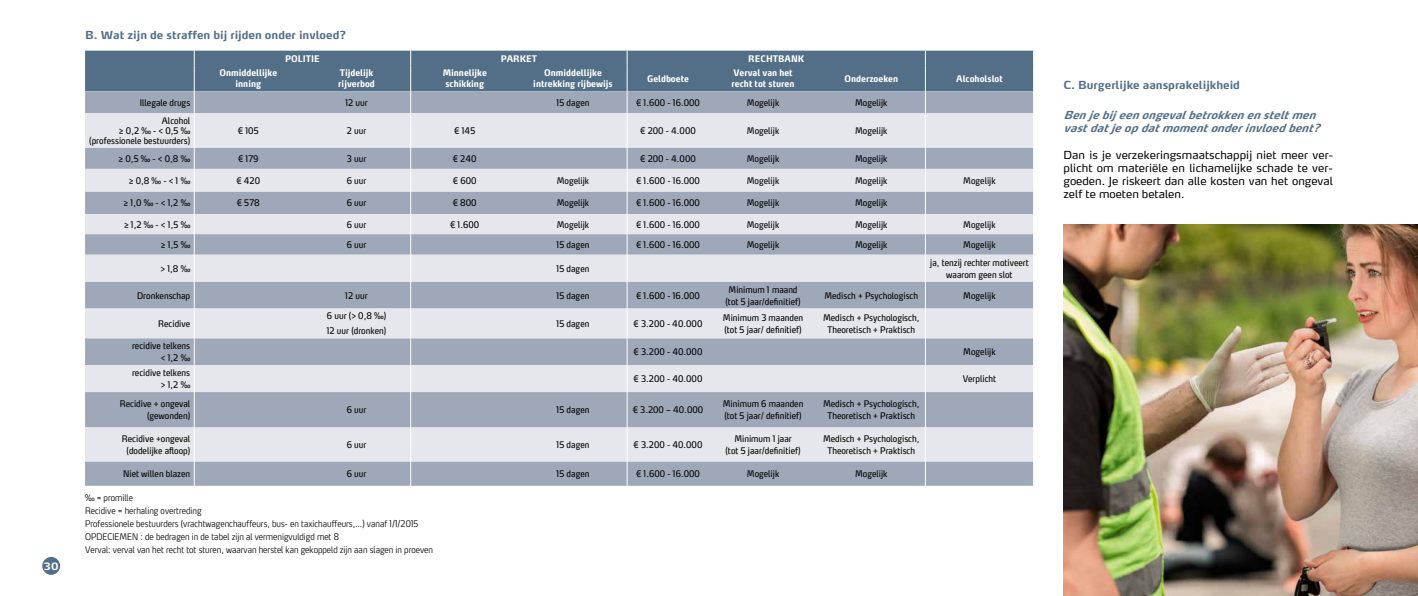
<style>
.page{position:relative;width:1418px;height:596px;background:#fff}
.page>*{position:absolute;margin:0;border:0;box-sizing:border-box;transform-origin:0 0}
.t1{font:11px/13px "Max OT";color:#000;text-align:justify}
.t2{font:italic 700 11px/13px "Max OT";color:#536f87}
.t3{font:700 11px "Max OT";color:#536f87}
.t4{font:700 10px "Max OT";color:#fff}
.t5{font:condensed 9px/12px "Max OT";color:#000;text-align:center}
.t6{font:300 condensed 9px/12.8px "Max OT";color:#000}
.t7{font:700 condensed 9px/11px "Max OT";color:#fff}
</style>
<div class="page">
<div style="left:42px;top:556px;width:18px;height:18px;background:#536f87;border-radius:50%"></div>
<div style="left:85px;top:51px;width:948px;height:40px;background:#536f87"></div>
<div style="left:85px;top:91px;width:948px;height:394px;background:#9fa8b8"></div>
<svg style="left:85px;top:113px;width:948px;height:348px;background:#c6cbd5"></svg>
<svg style="left:194px;top:51px;width:1px;height:62px"></svg>
<svg style="left:410px;top:51px;width:1px;height:62px"></svg>
<hr style="left:194px;top:113px;width:1px;height:34px;background:#fff">
<hr style="left:410px;top:113px;width:1px;height:34px;background:#fff">
<svg style="left:194px;top:147px;width:1px;height:161px"></svg>
<svg style="left:410px;top:147px;width:1px;height:161px"></svg>
<hr style="left:194px;top:308px;width:1px;height:30px;background:#fff">
<hr style="left:410px;top:308px;width:1px;height:30px;background:#fff">
<svg style="left:194px;top:338px;width:1px;height:54px"></svg>
<svg style="left:410px;top:338px;width:1px;height:54px"></svg>
<hr style="left:194px;top:392px;width:1px;height:35px;background:#fff">
<hr style="left:410px;top:392px;width:1px;height:35px;background:#fff">
<hr style="left:194px;top:427px;width:1px;height:34px;background:#fff">
<hr style="left:410px;top:427px;width:1px;height:34px;background:#fff">
<svg style="left:194px;top:461px;width:1px;height:24px"></svg>
<svg style="left:410px;top:461px;width:1px;height:24px"></svg>
<svg style="left:627px;top:51px;width:1px;height:62px"></svg>
<svg style="left:925px;top:51px;width:1px;height:62px"></svg>
<svg style="left:1033px;top:51px;width:1px;height:41px"></svg>
<hr style="left:627px;top:113px;width:1px;height:34px;background:#fff">
<hr style="left:925px;top:113px;width:1px;height:34px;background:#fff">
<svg style="left:627px;top:147px;width:1px;height:161px"></svg>
<svg style="left:925px;top:147px;width:1px;height:161px"></svg>
<hr style="left:627px;top:308px;width:1px;height:30px;background:#fff">
<hr style="left:925px;top:308px;width:1px;height:30px;background:#fff">
<svg style="left:627px;top:338px;width:1px;height:54px"></svg>
<svg style="left:925px;top:338px;width:1px;height:54px"></svg>
<hr style="left:627px;top:392px;width:1px;height:35px;background:#fff">
<hr style="left:925px;top:392px;width:1px;height:35px;background:#fff">
<hr style="left:627px;top:427px;width:1px;height:34px;background:#fff">
<hr style="left:925px;top:427px;width:1px;height:34px;background:#fff">
<svg style="left:627px;top:461px;width:1px;height:24px"></svg>
<svg style="left:925px;top:461px;width:1px;height:24px"></svg>
<img style="left:1063px;top:224px;width:354px;height:371px">
<p class="t4" style="left:44px;top:559px;width:16px">30</p>
<p class="t3" style="left:85px;top:27px;width:263px">B. Wat zijn de straffen bij rijden onder invloed?</p>
<p class="t7" style="left:285px;top:53px;width:36px">POLITIE</p>
<p class="t7" style="left:500px;top:53px;width:38px">PARKET</p>
<p class="t7" style="left:748px;top:53px;width:57px">RECHTBANK</p>
<p class="t7" style="left:219px;top:67px;width:59px;text-align:center">Onmiddellijke inning</p>
<p class="t7" style="left:338px;top:67px;width:38px">Tijdelijk rijverbod</p>
<p class="t7" style="left:443px;top:67px;width:46px">Minnelijke schikking</p>
<p class="t7" style="left:533px;top:67px;width:81px;text-align:center">Onmiddellijke intrekking rijbewijs</p>
<p class="t7" style="left:647px;top:73px;width:43px">Geldboete</p>
<p class="t7" style="left:731px;top:67px;width:64px">Verval van het recht tot sturen</p>
<p class="t7" style="left:844px;top:73px;width:55px">Onderzoeken</p>
<p class="t7" style="left:956px;top:73px;width:48px">Alcoholslot</p>
<p class="t5" style="left:140px;top:96px;width:52px">Illegale drugs</p>
<p class="t5" style="left:345px;top:96px;width:24px">12 uur</p>
<p class="t5" style="left:556px;top:96px;width:34px">15 dagen</p>
<p class="t5" style="left:636px;top:96px;width:65px">€ 1.600 - 16.000</p>
<p class="t5" style="left:747px;top:96px;width:34px">Mogelijk</p>
<p class="t5" style="left:855px;top:96px;width:34px">Mogelijk</p>
<p class="t5" style="left:89px;top:115px;width:102px;line-height:9.8px;text-align:right">Alcohol<br>≥ 0,2 ‰ - &lt; 0,5 ‰ (professionele bestuurders)</p>
<p class="t5" style="left:238px;top:124px;width:22px">€ 105</p>
<p class="t5" style="left:347px;top:124px;width:21px">2 uur</p>
<p class="t5" style="left:454px;top:124px;width:23px">€ 145</p>
<p class="t5" style="left:640px;top:124px;width:57px">€ 200 - 4.000</p>
<p class="t5" style="left:747px;top:124px;width:34px">Mogelijk</p>
<p class="t5" style="left:855px;top:124px;width:34px">Mogelijk</p>
<p class="t5" style="left:119px;top:152px;width:73px">≥ 0,5 ‰ - &lt; 0,8 ‰</p>
<p class="t5" style="left:238px;top:152px;width:22px">€ 179</p>
<p class="t5" style="left:347px;top:152px;width:21px">3 uur</p>
<p class="t5" style="left:453px;top:152px;width:25px">€ 240</p>
<p class="t5" style="left:640px;top:152px;width:57px">€ 200 - 4.000</p>
<p class="t5" style="left:746px;top:152px;width:34px">Mogelijk</p>
<p class="t5" style="left:855px;top:152px;width:34px">Mogelijk</p>
<p class="t5" style="left:129px;top:174px;width:63px">≥ 0,8 ‰ - &lt; 1 ‰</p>
<p class="t5" style="left:236px;top:174px;width:25px">€ 420</p>
<p class="t5" style="left:347px;top:174px;width:21px">6 uur</p>
<p class="t5" style="left:453px;top:174px;width:25px">€ 600</p>
<p class="t5" style="left:556px;top:174px;width:34px">Mogelijk</p>
<p class="t5" style="left:636px;top:174px;width:65px">€ 1.600 - 16.000</p>
<p class="t5" style="left:746px;top:174px;width:34px">Mogelijk</p>
<p class="t5" style="left:855px;top:174px;width:34px">Mogelijk</p>
<p class="t5" style="left:963px;top:174px;width:34px">Mogelijk</p>
<p class="t5" style="left:124px;top:197px;width:68px">≥ 1,0 ‰ - &lt; 1,2 ‰</p>
<p class="t5" style="left:237px;top:197px;width:24px">€ 578</p>
<p class="t5" style="left:347px;top:197px;width:21px">6 uur</p>
<p class="t5" style="left:453px;top:197px;width:25px">€ 800</p>
<p class="t5" style="left:556px;top:197px;width:34px">Mogelijk</p>
<p class="t5" style="left:636px;top:197px;width:65px">€ 1.600 - 16.000</p>
<p class="t5" style="left:746px;top:197px;width:34px">Mogelijk</p>
<p class="t5" style="left:855px;top:197px;width:34px">Mogelijk</p>
<p class="t5" style="left:124px;top:218px;width:68px">≥ 1,2 ‰ - &lt; 1,5 ‰</p>
<p class="t5" style="left:347px;top:218px;width:21px">6 uur</p>
<p class="t5" style="left:450px;top:218px;width:31px">€ 1.600</p>
<p class="t5" style="left:556px;top:218px;width:34px">Mogelijk</p>
<p class="t5" style="left:636px;top:218px;width:65px">€ 1.600 - 16.000</p>
<p class="t5" style="left:746px;top:218px;width:34px">Mogelijk</p>
<p class="t5" style="left:855px;top:218px;width:34px">Mogelijk</p>
<p class="t5" style="left:963px;top:218px;width:34px">Mogelijk</p>
<p class="t5" style="left:161px;top:238px;width:31px">≥ 1,5 ‰</p>
<p class="t5" style="left:347px;top:238px;width:21px">6 uur</p>
<p class="t5" style="left:556px;top:238px;width:34px">15 dagen</p>
<p class="t5" style="left:636px;top:238px;width:65px">€ 1.600 - 16.000</p>
<p class="t5" style="left:746px;top:238px;width:34px">Mogelijk</p>
<p class="t5" style="left:855px;top:238px;width:34px">Mogelijk</p>
<p class="t5" style="left:963px;top:238px;width:34px">Mogelijk</p>
<p class="t5" style="left:160px;top:262px;width:31px">&gt; 1,8 ‰</p>
<p class="t5" style="left:556px;top:262px;width:34px">15 dagen</p>
<p class="t5" style="left:930px;top:256px;width:100px">ja, tenzij rechter motiveert waarom geen slot</p>
<p class="t5" style="left:137px;top:289px;width:55px">Dronkenschap</p>
<p class="t5" style="left:345px;top:289px;width:24px">12 uur</p>
<p class="t5" style="left:556px;top:289px;width:34px">15 dagen</p>
<p class="t5" style="left:636px;top:289px;width:65px">€ 1.600 - 16.000</p>
<p class="t5" style="left:725px;top:283px;width:77px">Minimum 1 maand (tot 5 jaar/definitief)</p>
<p class="t5" style="left:824px;top:289px;width:95px">Medisch + Psychologisch</p>
<p class="t5" style="left:963px;top:289px;width:34px">Mogelijk</p>
<p class="t5" style="left:158px;top:317px;width:33px">Recidive</p>
<p class="t5" style="left:327px;top:308px;width:61px;line-height:14.8px;text-align:left">6 uur (&gt; 0,8 ‰)<br>12 uur (dronken)</p>
<p class="t5" style="left:556px;top:317px;width:34px">15 dagen</p>
<p class="t5" style="left:633px;top:317px;width:70px">€ 3.200 - 40.000</p>
<p class="t5" style="left:723px;top:311px;width:82px;text-align:left">Minimum 3 maanden (tot 5 jaar/ definitief)</p>
<p class="t5" style="left:823px;top:311px;width:98px">Medisch + Psychologisch,<br>Theoretisch + Praktisch</p>
<p class="t5" style="left:132px;top:339px;width:60px;text-align:right">recidive telkens &lt; 1,2 ‰</p>
<p class="t5" style="left:633px;top:345px;width:70px">€ 3.200 - 40.000</p>
<p class="t5" style="left:963px;top:345px;width:34px">Mogelijk</p>
<p class="t5" style="left:132px;top:366px;width:60px;text-align:right">recidive telkens &gt; 1,2 ‰</p>
<p class="t5" style="left:633px;top:372px;width:70px">€ 3.200 - 40.000</p>
<p class="t5" style="left:962px;top:372px;width:35px">Verplicht</p>
<p class="t5" style="left:120px;top:397px;width:72px;text-align:right">Recidive + ongeval (gewonden)</p>
<p class="t5" style="left:347px;top:403px;width:21px">6 uur</p>
<p class="t5" style="left:556px;top:403px;width:34px">15 dagen</p>
<p class="t5" style="left:632px;top:403px;width:72px">€ 3.200 – 40.000</p>
<p class="t5" style="left:722px;top:397px;width:82px;text-align:left">Minimum 6 maanden (tot 5 jaar/ definitief)</p>
<p class="t5" style="left:823px;top:397px;width:98px">Medisch + Psychologisch,<br>Theoretisch + Praktisch</p>
<p class="t5" style="left:122px;top:432px;width:70px">Recidive +ongeval (dodelijke afloop)</p>
<p class="t5" style="left:347px;top:438px;width:21px">6 uur</p>
<p class="t5" style="left:556px;top:438px;width:34px">15 dagen</p>
<p class="t5" style="left:633px;top:438px;width:70px">€ 3.200 - 40.000</p>
<p class="t5" style="left:725px;top:432px;width:77px">Minimum 1 jaar<br>(tot 5 jaar/definitief)</p>
<p class="t5" style="left:823px;top:432px;width:98px">Medisch + Psychologisch,<br>Theoretisch + Praktisch</p>
<p class="t5" style="left:123px;top:467px;width:69px">Niet willen blazen</p>
<p class="t5" style="left:347px;top:467px;width:21px">6 uur</p>
<p class="t5" style="left:556px;top:467px;width:34px">15 dagen</p>
<p class="t5" style="left:636px;top:467px;width:65px">€ 1.600 - 16.000</p>
<p class="t5" style="left:747px;top:467px;width:34px">Mogelijk</p>
<p class="t5" style="left:855px;top:467px;width:34px">Mogelijk</p>
<p class="t6" style="left:85px;top:491px;width:349px">‰ = promille<br>Recidive = herhaling overtreding<br>Professionele bestuurders (vrachtwagenchauffeurs, bus- en taxichauffeurs,…) vanaf 1/1/2015<br>OPDECIEMEN : de bedragen in de tabel zijn al vermenigvuldigd met 8<br>Verval: verval van het recht tot sturen, waarvan herstel kan gekoppeld zijn aan slagen in proeven</p>
<p class="t3" style="left:1063px;top:77px;width:178px">C. Burgerlijke aansprakelijkheid</p>
<p class="t2" style="left:1063px;top:108px;width:261px">Ben jebij een ongevalbetrokken en steltmen vastdatjeop datmomentonderinvloed bent?</p>
<p class="t1" style="left:1063px;top:148px;width:271px">Dan is je verzekeringsmaatschappij niet meer ver&shy;plicht om materiële en lichamelijke schade te ver&shy;goeden. Je riskeert dan alle kosten van het ongeval zelf te moeten betalen.</p>
</div>
